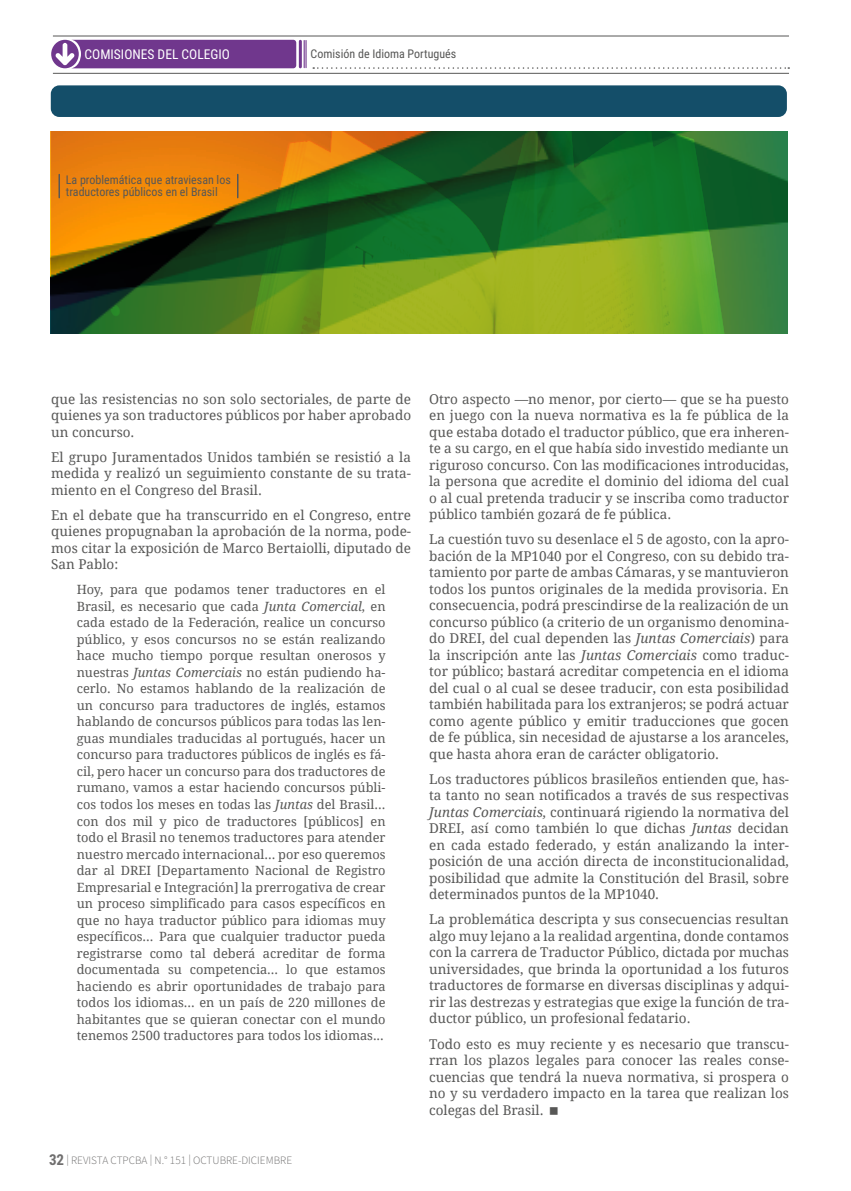
<style>
.page{position:relative;width:851px;height:1191px;background:#fff}
.page>*{position:absolute;margin:0;border:0;box-sizing:border-box;transform-origin:0 0}
.t1{font:700 15px "Roboto Condensed";color:#706f6f}
.t2{font:13.5px/16.5px "Droid Serif";color:#575756;text-align:justify}
.t3{font:13.5px "Roboto Condensed";color:#fff}
.t4{font:12.75px/16.5px "Droid Serif";color:#575756;text-align:justify}
.t5{font:12px/12px "Roboto Condensed";color:#575756}
.t6{font:11.25px "Source Sans Variable";color:#706f6f}
.s1{font-style:italic}
</style>
<div class="page">
<img style="left:52px;top:132px;width:735px;height:202px">
<div style="left:51px;top:85px;width:735px;height:32px;background:#144e69;border-radius:9px"></div>
<svg style="left:313px;top:67px;width:476px;height:2px"></svg>
<hr style="left:53px;top:73px;width:735px;height:1px;background:#575756">
<hr style="left:53px;top:36px;width:735px;height:1px;background:#575756">
<div style="left:51px;top:40px;width:245px;height:28px;background:#70378d"></div>
<hr style="left:303px;top:40px;width:2px;height:28px;background:#70378d">
<svg style="left:305px;top:40px;width:1px;height:28px"></svg>
<hr style="left:299px;top:41px;width:3px;height:26px;background:#70378d">
<hr style="left:58px;top:174px;width:2px;height:24px;background:#575756">
<svg style="left:237px;top:174px;width:1px;height:24px"></svg>
<p class="t3" style="left:85px;top:45px;width:147px">COMISIONES DEL COLEGIO</p>
<p class="t5" style="left:310px;top:47px;width:147px">Comisión de Idioma Portugués</p>
<p class="t5" style="left:66px;top:173px;width:166px">La problemática que atraviesan los traductores públicos en el Brasil</p>
<p class="t2" style="left:51px;top:391px;width:361px">que las resistencias no son solo sectoriales, de parte de quienes ya son traductores públicos por haber aprobado un concurso.</p>
<p class="t2" style="left:51px;top:449px;width:361px">El grupo Juramentados Unidos también se resistió a la medida y realizó un seguimiento constante de su trata&shy;miento en el Congreso del Brasil.</p>
<p class="t2" style="left:51px;top:507px;width:361px">En el debate que ha transcurrido en el Congreso, entre quienes propugnaban la aprobación de la norma, pode&shy;mos citar la exposición de Marco Bertaiolli, diputado de San Pablo:</p>
<p class="t4" style="left:77px;top:582px;width:310px">Hoy, para que podamos tener traductores en el Brasil, es necesario que cada <span class="s1">Junta Comercial</span>, en cada estado de la Federación, realice un concurso público, y esos concursos no se están realizando hace mucho tiempo porque resultan onerosos y nuestras <span class="s1">Juntas Comerciais</span> no están pudiendo ha&shy;cerlo. No estamos hablando de la realización de un concurso para traductores de inglés, estamos hablando de concursos públicos para todas las len&shy;guas mundiales traducidas al portugués, hacer un concurso para traductores públicos de inglés es fá&shy;cil, pero hacer un concurso para dos traductores de rumano, vamos a estar haciendo concursos públi&shy;cos todos los meses en todas las <span class="s1">Juntas</span> del Brasil... con dos mil y pico de traductores [públicos] en todo el Brasil no tenemos traductores para atender nuestro mercado internacional... por eso queremos dar al DREI [Departamento Nacional de Registro Empresarial e Integración] la prerrogativa de crear un proceso simplificado para casos específicos en que no haya traductor público para idiomas muy específicos... Para que cualquier traductor pueda registrarse como tal deberá acreditar de forma documentada su competencia... lo que estamos haciendo es abrir oportunidades de trabajo para todos los idiomas... en un país de 220 millones de habitantes que se quieran conectar con el mundo tenemos 2500 traductores para todos los idiomas...</p>
<p class="t1" style="left:49px;top:1148px;width:17px">32</p>
<p class="t6" style="left:66px;top:1153px;width:227px">| REVISTA CTPCBA | N.° 151 | OCTUBRE-DICIEMBRE</p>
<p class="t2" style="left:429px;top:391px;width:361px">Otro aspecto —no menor, por cierto— que se ha puesto en juego con la nueva normativa es la fe pública de la que estaba dotado el traductor público, que era inheren&shy;te a su cargo, en el que había sido investido mediante un riguroso concurso. Con las modificaciones introducidas, la persona que acredite el dominio del idioma del cual o al cual pretenda traducir y se inscriba como traductor público también gozará de fe pública.</p>
<p class="t2" style="left:429px;top:531px;width:361px">La cuestión tuvo su desenlace el 5 de agosto, con la apro&shy;bación de la MP1040 por el Congreso, con su debido tra&shy;tamiento por parte de ambas Cámaras, y se mantuvieron todos los puntos originales de la medida provisoria. En consecuencia, podrá prescindirse de la realización de un concurso público (a criterio de un organismo denomina&shy;do DREI, del cual dependen las <span class="s1">Juntas Comerciais</span>) para la inscripción ante las <span class="s1">Juntas Comerciais</span> como traduc&shy;tor público; bastará acreditar competencia en el idioma del cual o al cual se desee traducir, con esta posibilidad también habilitada para los extranjeros; se podrá actuar como agente público y emitir traducciones que gocen de fe pública, sin necesidad de ajustarse a los aranceles, que hasta ahora eran de carácter obligatorio.</p>
<p class="t2" style="left:429px;top:771px;width:361px">Los traductores públicos brasileños entienden que, has&shy;ta tanto no sean notificados a través de sus respectivas <span class="s1">Juntas Comerciais,</span> continuará rigiendo la normativa del DREI, así como también lo que dichas <span class="s1">Juntas</span> decidan en cada estado federado, y están analizando la inter&shy;posición de una acción directa de inconstitucionalidad, posibilidad que admite la Constitución del Brasil, sobre determinados puntos de la MP1040.</p>
<p class="t2" style="left:429px;top:911px;width:361px">La problemática descripta y sus consecuencias resultan algo muy lejano a la realidad argentina, donde contamos con la carrera de Traductor Público, dictada por muchas universidades, que brinda la oportunidad a los futuros traductores de formarse en diversas disciplinas y adqui&shy;rir las destrezas y estrategias que exige la función de tra&shy;ductor público, un profesional fedatario.</p>
<p class="t2" style="left:429px;top:1035px;width:361px">Todo esto es muy reciente y es necesario que transcu&shy;rran los plazos legales para conocer las reales conse&shy;cuencias que tendrá la nueva normativa, si prospera o no y su verdadero impacto en la tarea que realizan los colegas del Brasil.</p>
</div>
